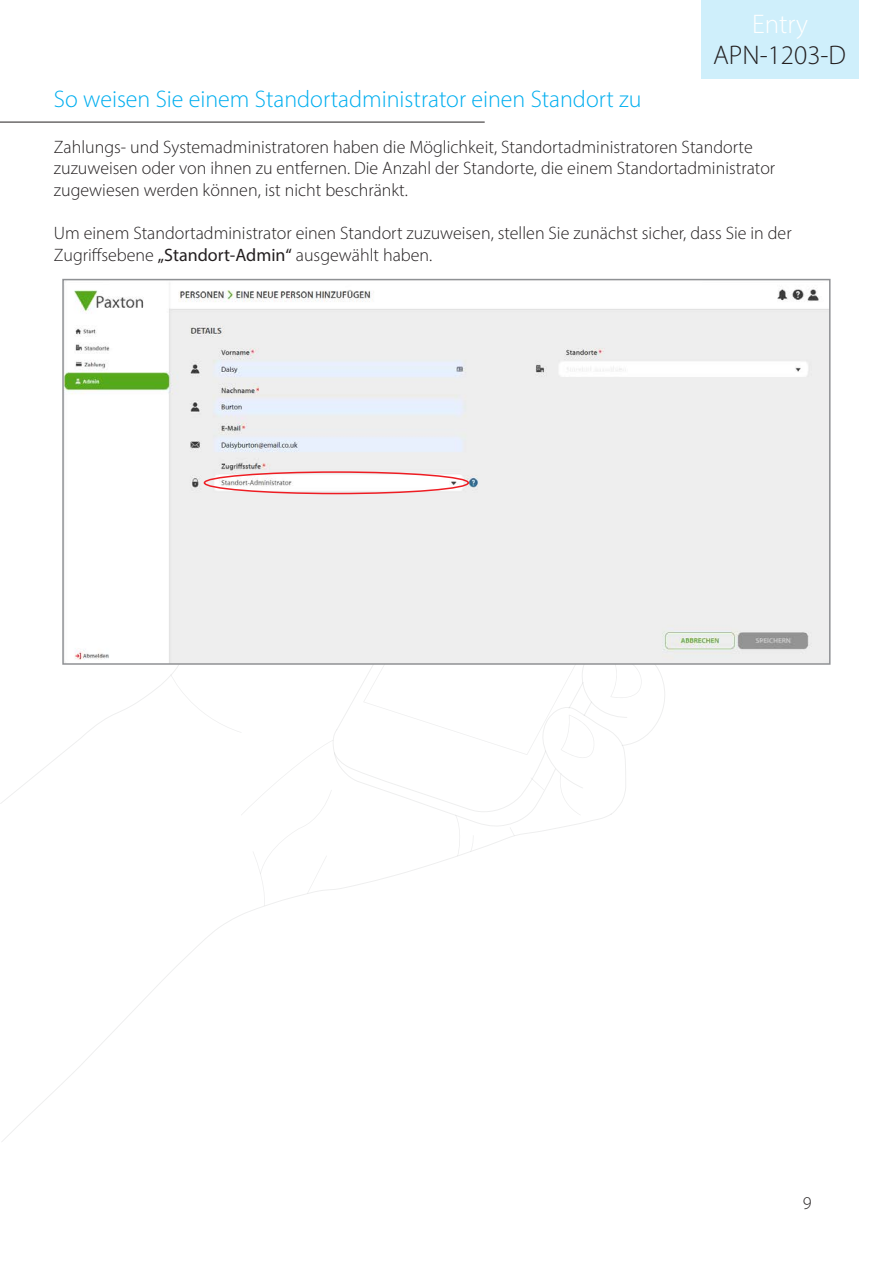
<style>
.page{position:relative;width:893px;height:1263px;background:#fff}
.page>*{position:absolute;margin:0;border:0;box-sizing:border-box;transform-origin:0 0}
.t1{font:300 27px "Myriad Pro";color:#231f20}
.t2{font:300 27px "Myriad Pro";color:#fff}
.Section_title{font:300 24px "Myriad Pro";color:#00aeef}
.Text_-_bold_title{font:300 18px/21.6px "Myriad Pro";color:#231f20}
.s1{font-weight:400}
</style>
<div class="page">
<div style="left:702px;top:0;width:157px;height:79px;background:#cfeffb"></div>
<img style="left:65px;top:283px;width:762px;height:379px">
<div style="left:62px;top:279px;width:768px;height:386px;border:2px solid #8f9194"></div>
<div style="left:204px;top:471px;width:265px;height:23px;border:2px solid #ee1d23;border-radius:50%"></div>
<hr style="left:0;top:122px;width:485px;height:1px;background:#231f20">
<h1 class="t2" style="left:752px;top:8px;width:58px">Entry</h1>
<h1 class="t1" style="left:713px;top:39px;width:134px">APN-1203-D</h1>
<p class="Section_title" style="left:54px;top:85px;width:589px">So weisen Sie einem Standortadministrator einen Standort zu</p>
<p class="Text_-_bold_title" style="left:54px;top:136px;width:723px">Zahlungs- und Systemadministratoren haben die Möglichkeit, Standortadministratoren Standorte zuzuweisen oder von ihnen zu entfernen. Die Anzahl der Standorte, die einem Standortadministrator zugewiesen werden können, ist nicht beschränkt.</p>
<p class="Text_-_bold_title" style="left:54px;top:222px;width:739px">Um einem Standortadministrator einen Standort zuzuweisen, stellen Sie zunächst sicher, dass Sie in der<br>Zugriffsebene <span class="s1">„Standort-Admin“</span> ausgewählt haben.</p>
<p class="Text_-_bold_title" style="left:803px;top:1192px;width:10px">9</p>
</div>
